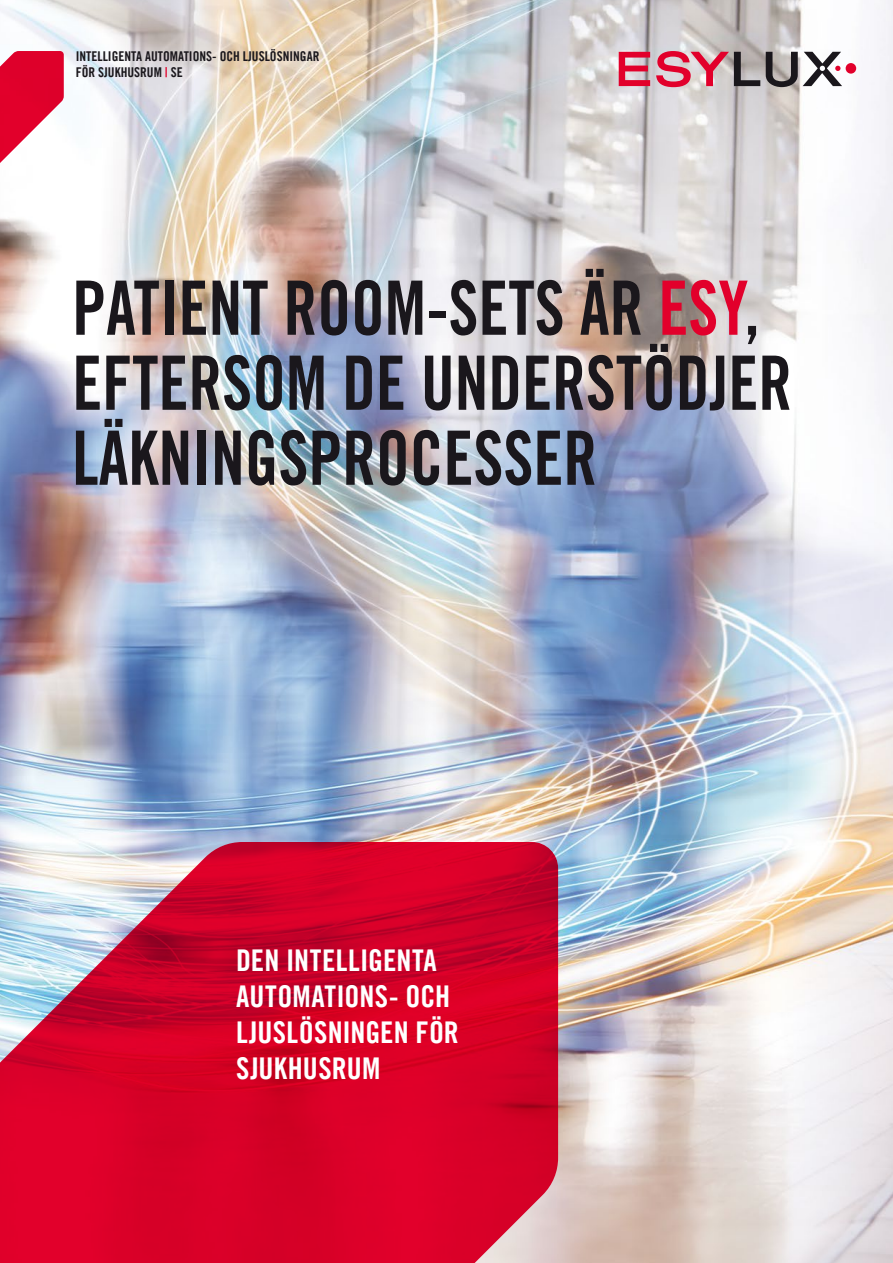
<style>
.page{position:relative;width:893px;height:1263px;background:#fff}
.page>*{position:absolute;margin:0;border:0;box-sizing:border-box;transform-origin:0 0}
.t1{font:75px/75px "Trade Gothic LT Com Bd Cn 20";color:#1a171c;scale:.9 1}
.t2{font:30px/36px "Trade Gothic LT Com Bd Cn 20";letter-spacing:.01em;color:#fff}
.t3{font:13.5px/16.5px "Trade Gothic LT Com Bd Cn 20";color:#1a171c}
.s1{color:#e2002b}
</style>
<div class="page">
<img style="left:0;top:0;width:893px;height:1263px">
<svg style="left:619px;top:52px;width:31px;height:34px"></svg>
<svg style="left:656px;top:51px;width:104px;height:36px;background:#c3828e"></svg>
<div style="left:846px;top:63px;width:10px;height:11px;background:#e2002b;border-radius:50%"></div>
<svg style="left:766px;top:52px;width:76px;height:35px"></svg>
<svg style="left:0;top:842px;width:558px;height:421px;background:#d41a3e"></svg>
<svg style="left:0;top:51px;width:64px;height:132px"></svg>
<p class="t3" style="left:76px;top:48px;width:245px">INTELLIGENTA AUTOMATIONS- OCH LJUSLÖSNINGAR<br>FÖR SJUKHUSRUM <span class="s1">|</span> SE</p>
<p class="t1" style="left:72px;top:270px;width:801px">PATIENT ROOM-SETS ÄR <span class="s1">ESY</span>,<br>EFTERSOM DE UNDERSTÖDJER<br>LÄKNINGSPROCESSER</p>
<p class="t2" style="left:236px;top:942px;width:224px">DEN INTELLIGENTA<br>AUTOMATIONS- OCH<br>LJUSLÖSNINGEN FÖR<br>SJUKHUSRUM</p>
</div>
